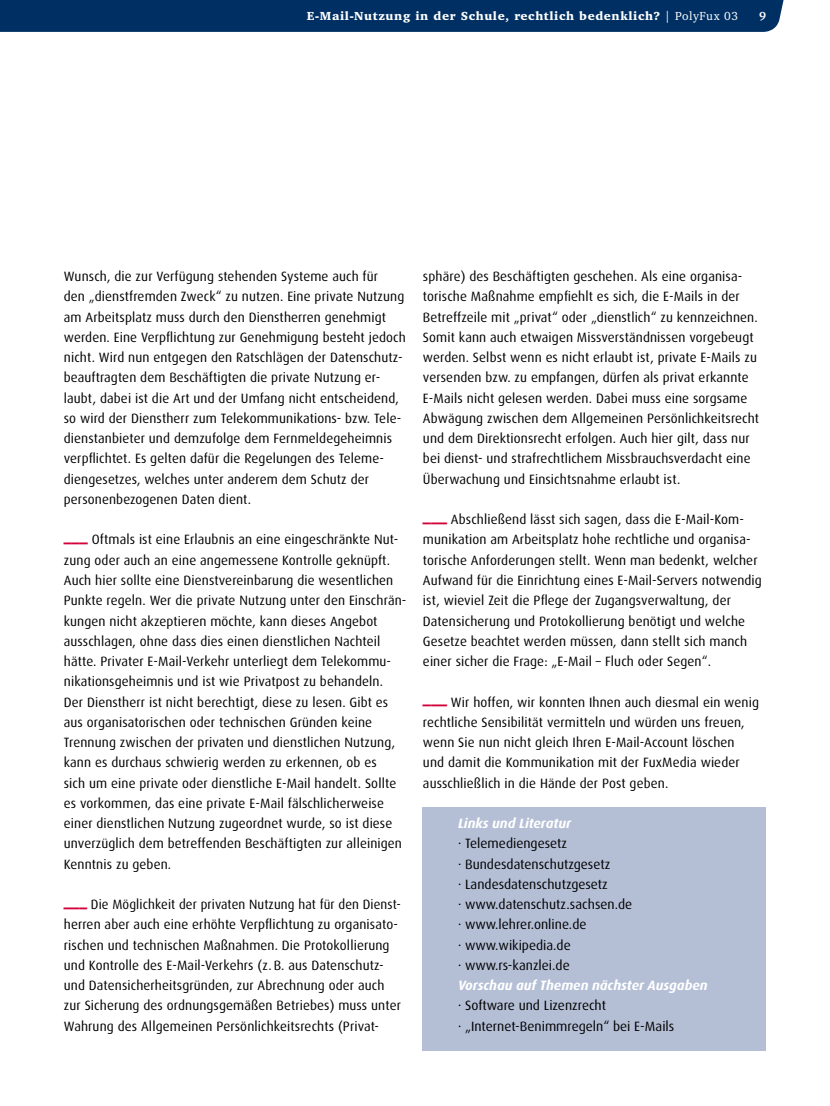
<style>
.page{position:relative;width:830px;height:1106px;background:#fff}
.page>*{position:absolute;margin:0;border:0;box-sizing:border-box;transform-origin:0 0}
.t1{font:13.5px/20.2px "Dax";letter-spacing:.01em;color:#000}
.t2{font:13.5px/20.2px "Dax";letter-spacing:.01em;color:#000;scale:.95 1}
.t3{font:italic 700 13.5px "Dax";letter-spacing:-.005em;color:#fff}
.t4{font:900 12px "Charter IT Cby BT";letter-spacing:.05em;color:#fff}
.t5{font:700 12px "Charter IT Cby BT";color:#fff}
.s1{font-weight:400}
</style>
<div class="page">
<div style="left:0;top:0;width:784px;height:32px;background:#003063"></div>
<div style="left:422px;top:808px;width:343px;height:243px;background:#b4bfd6"></div>
<p class="t4" style="left:306px;top:9px;width:432px">E-Mail-Nutzung in der Schule, rechtlich bedenklich? <span class="s1">| PolyFux 03</span></p>
<p class="t5" style="left:758px;top:9px;width:8px">9</p>
<p class="t1" style="left:64px;top:266px;width:343px">Wunsch, die zur Verfügung stehenden Systeme auch für<br>den „dienstfremden Zweck“ zu nutzen. Eine private Nutzung am Arbeitsplatz muss durch den Dienstherren genehmigt werden. Eine Verpflichtung zur Genehmigung besteht jedoch nicht. Wird nun entgegen den Ratschlägen der Datenschutz&shy;beauftragten dem Beschäftigten die private Nutzung er&shy;laubt, dabei ist die Art und der Umfang nicht entscheidend, so wird der Dienstherr zum Telekommunikations- bzw. Tele&shy;dienstanbieter und demzufolge dem Fernmeldegeheimnis verpflichtet. Es gelten dafür die Regelungen des Teleme&shy;diengesetzes, welches unter anderem dem Schutz der personenbezogenen Daten dient.</p>
<p class="t1" style="left:64px;top:530px;width:344px"><sup>___</sup> Oftmals ist eine Erlaubnis an eine eingeschränkte Nut&shy;zung oder auch an eine angemessene Kontrolle geknüpft.<br>Auch hier sollte eine Dienstvereinbarung die wesentlichen Punkte regeln. Wer die private Nutzung unter den Einschrän&shy;kungen nicht akzeptieren möchte, kann dieses Angebot ausschlagen, ohne dass dies einen dienstlichen Nachteil hätte. Privater E-Mail-Verkehr unterliegt dem Telekommu&shy;nikationsgeheimnis und ist wie Privatpost zu behandeln.<br>Der Dienstherr ist nicht berechtigt, diese zu lesen. Gibt es aus organisatorischen oder technischen Gründen keine Trennung zwischen der privaten und dienstlichen Nutzung, kann es durchaus schwierig werden zu erkennen, ob es<br>sich um eine private oder dienstliche E-Mail handelt. Sollte es vorkommen, das eine private E-Mail fälschlicherweise einer dienstlichen Nutzung zugeordnet wurde, so ist diese unverzüglich dem betreffenden Beschäftigten zur alleinigen Kenntnis zu geben.</p>
<p class="t2" style="left:64px;top:894px;width:356px"><sup>___</sup> Die Möglichkeit der privaten Nutzung hat für den Dienst&shy;herren aber auch eine erhöhte Verpflichtung zu organisato&shy;rischen und technischen Maßnahmen. Die Protokollierung und Kontrolle des E-Mail-Verkehrs (z. B. aus Datenschutz&shy;und Datensicherheitsgründen, zur Abrechnung oder auch zur Sicherung des ordnungsgemäßen Betriebes) muss unter Wahrung des Allgemeinen Persönlichkeitsrechts (Privat-</p>
<p class="t1" style="left:423px;top:266px;width:337px">sphäre) des Beschäftigten geschehen. Als eine organisa&shy;torische Maßnahme empfiehlt es sich, die E-Mails in der Betreffzeile mit „privat“ oder „dienstlich“ zu kennzeichnen.<br>Somit kann auch etwaigen Missverständnissen vorgebeugt werden. Selbst wenn es nicht erlaubt ist, private E-Mails zu versenden bzw. zu empfangen, dürfen als privat erkannte E-Mails nicht gelesen werden. Dabei muss eine sorgsame Abwägung zwischen dem Allgemeinen Persönlichkeitsrecht und dem Direktionsrecht erfolgen. Auch hier gilt, dass nur bei dienst- und strafrechtlichem Missbrauchsverdacht eine Überwachung und Einsichtsnahme erlaubt ist.</p>
<p class="t1" style="left:423px;top:509px;width:340px"><sup>___</sup> Abschließend lässt sich sagen, dass die E-Mail-Kom&shy;munikation am Arbeitsplatz hohe rechtliche und organisa&shy;torische Anforderungen stellt. Wenn man bedenkt, welcher Aufwand für die Einrichtung eines E-Mail-Servers notwendig ist, wieviel Zeit die Pflege der Zugangsverwaltung, der Datensicherung und Protokollierung benötigt und welche Gesetze beachtet werden müssen, dann stellt sich manch einer sicher die Frage: „E-Mail – Fluch oder Segen“.</p>
<p class="t1" style="left:423px;top:692px;width:337px"><sup>___</sup> Wir hoffen, wir konnten Ihnen auch diesmal ein wenig rechtliche Sensibilität vermitteln und würden uns freuen, wenn Sie nun nicht gleich Ihren E-Mail-Account löschen und damit die Kommunikation mit der FuxMedia wieder ausschließlich in die Hände der Post geben.</p>
<p class="t3" style="left:458px;top:815px;width:114px">Links und Literatur</p>
<p class="t1" style="left:458px;top:833px;width:176px">· Telemediengesetz<br>· Bundesdatenschutzgesetz<br>· Landesdatenschutzgesetz<br>· www.datenschutz.sachsen.de · www.lehrer.online.de<br>· www.wikipedia.de<br>· www.rs-kanzlei.de</p>
<p class="t3" style="left:458px;top:977px;width:251px">Vorschau auf Themen nächster Ausgaben</p>
<p class="t1" style="left:458px;top:995px;width:218px">· Software und Lizenzrecht<br>· „Internet-Benimmregeln“ bei E-Mails</p>
</div>
